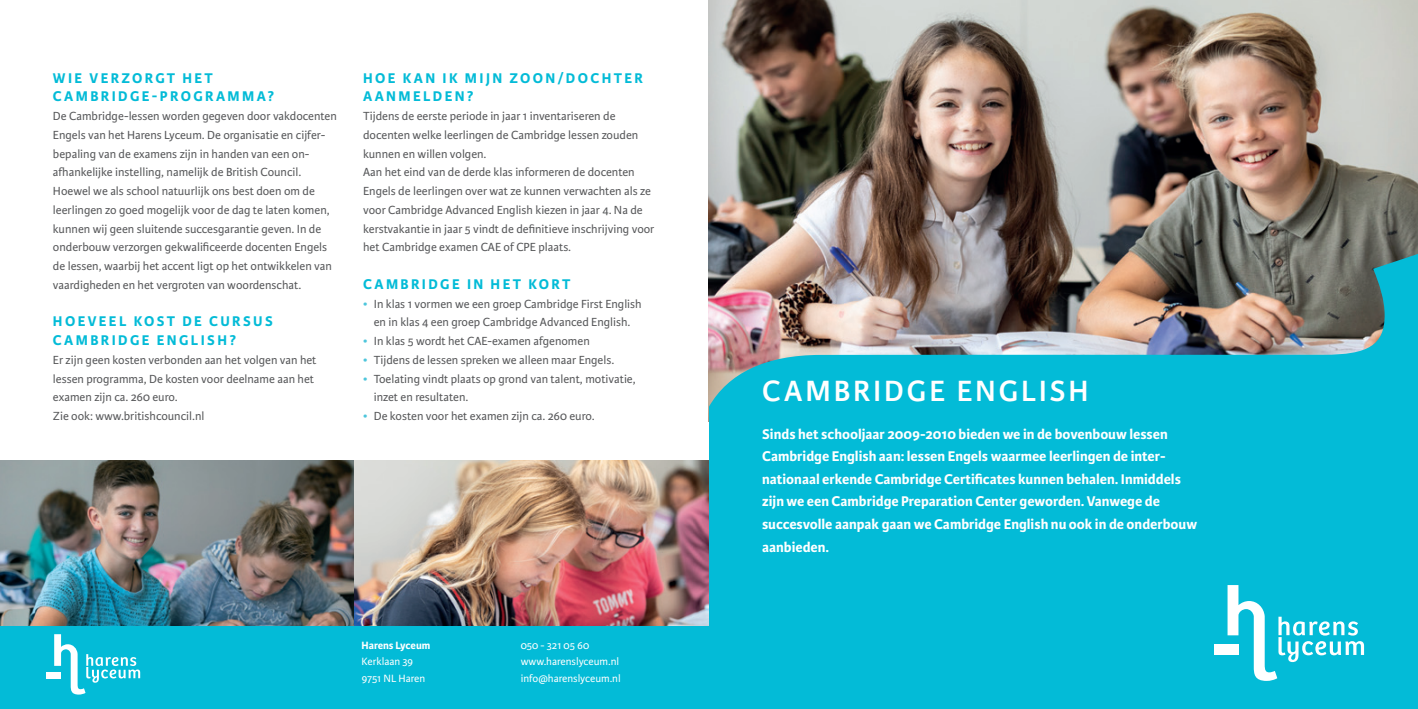
<style>
.page{position:relative;width:1418px;height:709px;background:#fff}
.page>*{position:absolute;margin:0;border:0;box-sizing:border-box;transform-origin:0 0}
.t1{font:600 31.25px "Karmina Sans";letter-spacing:.095em;color:#fff}
.inleiding_achterkant{font:700 15px/22.5px "Karmina Sans";color:#fff}
.kop{font:700 15px/18.8px "Karmina Sans";letter-spacing:.16em;color:#03bbd7}
.body{font:12.5px/18.8px "Karmina Sans";color:#57585a}
.body_inspring{font:12.5px/18.8px "Karmina Sans";color:#57585a;text-align:center}
.body_los{font:11.25px "Karmina Sans";color:#fff}
.body_los-2{font:700 11.25px "Karmina Sans";color:#fff}
.s1{color:#4ec6dc}
</style>
<div class="page">
<img style="left:709px;top:0;width:708px;height:250px">
<svg style="left:709px;top:250px;width:708px;height:459px;background:#24aec2"></svg>
<svg style="left:1227px;top:585px;width:136px;height:96px"></svg>
<div style="left:1214px;top:645px;width:24px;height:10px;background:#fff"></div>
<img style="left:0;top:461px;width:354px;height:165px">
<img style="left:354px;top:461px;width:355px;height:165px">
<div style="left:0;top:626px;width:719px;height:83px;background:#03bbd7"></div>
<svg style="left:54px;top:634px;width:86px;height:60px"></svg>
<div style="left:46px;top:672px;width:15px;height:6px;background:#fff"></div>
<p class="kop" style="left:53px;top:69px;width:223px">WIE VERZORGT HET<br>CAMBRIDGE-PROGRAMMA?</p>
<p class="body" style="left:53px;top:107px;width:285px">De Cambridge-lessen worden gegeven door vakdocenten Engels van het Harens Lyceum. De organisatie en cijfer-- bepaling van de examens zijn in handen van een on&shy;afhankelijke instelling, namelijk de British Council.<br>Hoewel we als school natuurlijk ons best doen om de leerlingen zo goed mogelijk voor de dag te laten komen, kunnen wij geen sluitende succesgarantie geven. In de onderbouw verzorgen gekwalificeerde docenten Engels de lessen, waarbij het accent ligt op het ontwikkelen van vaardigheden en het vergroten van woordenschat.</p>
<p class="kop" style="left:53px;top:312px;width:221px">HOEVEEL KOST DE CURSUS<br>CAMBRIDGE ENGLISH?</p>
<p class="body" style="left:53px;top:351px;width:265px">Er zijn geen kosten verbonden aan het volgen van het lessen programma, De kosten voor deelname aan het examen zijn ca. 260 euro.</p>
<p class="body" style="left:53px;top:407px;width:153px">Zie ook: www.britishcouncil.nl</p>
<p class="kop" style="left:363px;top:69px;width:281px">HOE KAN IK MIJN ZOON/DOCHTER<br>AANMELDEN?</p>
<p class="body" style="left:363px;top:107px;width:277px">Tijdens de eerste periode in jaar 1 inventariseren de docenten welke leerlingen de Cambridge lessen zouden kunnen en willen volgen.</p>
<p class="body" style="left:363px;top:163px;width:293px">Aan het eind van de derde klas informeren de docenten Engels de leerlingen over wat ze kunnen verwachten als ze voor Cambridge Advanced English kiezen in jaar 4. Na de kerstvakantie in jaar 5 vindt de definitieve inschrijving voor het Cambridge examen CAE of CPE plaats.</p>
<p class="kop" style="left:363px;top:275px;width:209px">CAMBRIDGE IN HET KORT</p>
<p class="body_inspring" style="left:363px;top:294px;width:280px"><span class="s1">•</span> In klas 1 vormen we een groep Cambridge First English en in klas 4 een groep Cambridge Advanced English.</p>
<p class="body_inspring" style="left:363px;top:332px;width:228px"><span class="s1">•</span> In klas 5 wordt het CAE-examen afgenomen</p>
<p class="body_inspring" style="left:363px;top:351px;width:252px"><span class="s1">•</span> Tijdens de lessen spreken we alleen maar Engels.</p>
<p class="body_inspring" style="left:374px;top:369px;width:263px;text-align:left;text-indent:-11px"><span class="s1">•</span> Toelating vindt plaats op grond van talent, motivatie, inzet en resultaten.</p>
<p class="body_inspring" style="left:363px;top:407px;width:233px"><span class="s1">•</span> De kosten voor het examen zijn ca. 260 euro.</p>
<p class="body_los-2" style="left:361px;top:639px;width:70px">Harens Lyceum</p>
<p class="body_los" style="left:361px;top:655px;width:53px">Kerklaan 39</p>
<p class="body_los" style="left:361px;top:671px;width:65px">9751 NL Haren</p>
<p class="body_los" style="left:520px;top:639px;width:70px">050 - 321 05 60</p>
<p class="body_los" style="left:520px;top:655px;width:100px">www.harenslyceum.nl</p>
<p class="body_los" style="left:520px;top:671px;width:101px">info@harenslyceum.nl</p>
<p class="t1" style="left:762px;top:373px;width:328px">CAMBRIDGE ENGLISH</p>
<p class="inleiding_achterkant" style="left:762px;top:423px;width:436px">Sinds het schooljaar 2009-2010 bieden we in de bovenbouw lessen Cambridge English aan: lessen Engels waarmee leerlingen de inter&shy;nationaal erkende Cambridge Certificates kunnen behalen. Inmiddels zijn we een Cambridge Preparation Center geworden. Vanwege de succesvolle aanpak gaan we Cambridge English nu ook in de onderbouw aanbieden.</p>
</div>
